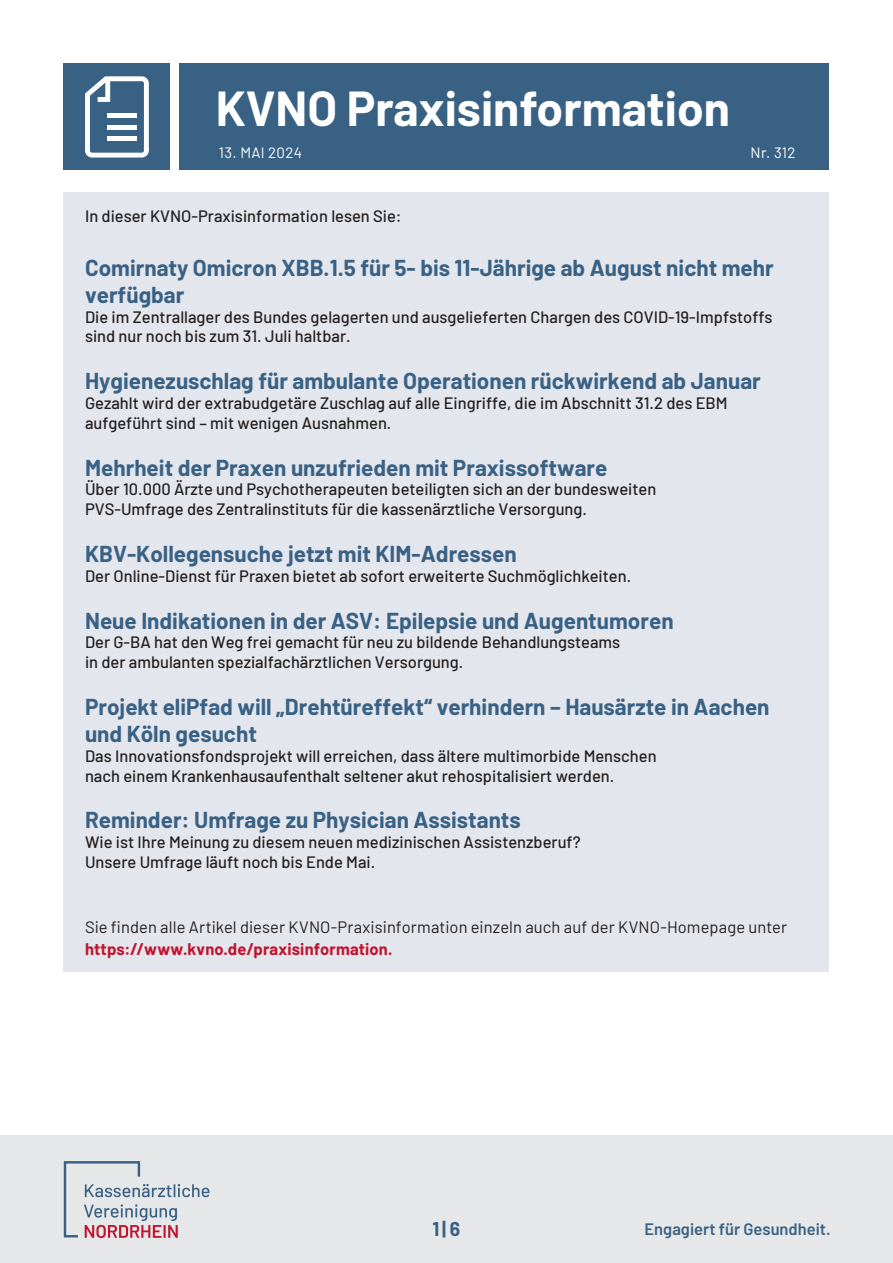
<style>
.page{position:relative;width:893px;height:1263px;background:#fff}
.page>*{position:absolute;margin:0;border:0;box-sizing:border-box;transform-origin:0 0}
.t1{font:700 48px "Barlow";color:#fff}
._1_0_-_Fließtext___11_15{font:700 22.5px/27px "Barlow";color:#396184}
.t2{font:700 19.5px "Barlow";color:#396184}
._1_0_-_Fließtext___11_15-2{font:500 16.5px "Barlow";color:#231f20}
._1_0_-_Fließtext___11_15-3{font:16.5px "Barlow";letter-spacing:.005em;color:#231f20}
._1_0_-_Fließtext___11_15-4{font:700 16.5px "Barlow";letter-spacing:.01em;color:#c0142e}
.t3{font:600 16.5px "Barlow";color:#396184}
.t4{font:15px "Barlow";letter-spacing:.02em;color:#fff}
</style>
<div class="page">
<div style="left:180px;top:64px;width:649px;height:106px;background:#396184"></div>
<div style="left:64px;top:64px;width:106px;height:106px;background:#396184"></div>
<svg style="left:85px;top:76px;width:64px;height:82px"></svg>
<div style="left:107px;top:113px;width:30px;height:5px;background:#fff"></div>
<div style="left:107px;top:125px;width:30px;height:5px;background:#fff"></div>
<div style="left:107px;top:136px;width:30px;height:5px;background:#fff"></div>
<div style="left:0;top:1135px;width:893px;height:128px;background:#e6e7e9"></div>
<svg style="left:64px;top:1161px;width:145px;height:77px"></svg>
<div style="left:64px;top:192px;width:765px;height:780px;background:#e4e6ed"></div>
<h1 class="t1" style="left:216px;top:73px;width:516px">KVNO Praxisinformation</h1>
<p class="t4" style="left:219px;top:142px;width:84px">13. MAI 2024</p>
<p class="t4" style="left:751px;top:142px;width:46px">Nr. 312</p>
<p class="_1_0_-_Fließtext___11_15-2" style="left:85px;top:204px;width:318px">In dieser KVNO-Praxisinformation lesen Sie:</p>
<p class="_1_0_-_Fließtext___11_15" style="left:85px;top:252px;width:690px">Comirnaty Omicron XBB.1.5 für 5- bis 11-Jährige ab August nicht mehr verfügbar</p>
<p class="_1_0_-_Fließtext___11_15-2" style="left:85px;top:304px;width:689px">Die im Zentrallager des Bundes gelagerten und ausgelieferten Chargen des COVID-19-Impfstoffs</p>
<p class="_1_0_-_Fließtext___11_15-2" style="left:85px;top:324px;width:267px">sind nur noch bis zum 31. Juli haltbar.</p>
<p class="_1_0_-_Fließtext___11_15" style="left:85px;top:366px;width:677px">Hygienezuschlag für ambulante Operationen rückwirkend ab Januar</p>
<p class="_1_0_-_Fließtext___11_15-2" style="left:85px;top:391px;width:644px">Gezahlt wird der extrabudgetäre Zuschlag auf alle Eingriffe, die im Abschnitt 31.2 des EBM</p>
<p class="_1_0_-_Fließtext___11_15-2" style="left:85px;top:411px;width:308px">aufgeführt sind – mit wenigen Ausnahmen.</p>
<p class="_1_0_-_Fließtext___11_15" style="left:85px;top:452px;width:524px">Mehrheit der Praxen unzufrieden mit Praxissoftware</p>
<p class="_1_0_-_Fließtext___11_15-2" style="left:85px;top:477px;width:573px">Über 10.000 Ärzte und Psychotherapeuten beteiligten sich an der bundesweiten</p>
<p class="_1_0_-_Fließtext___11_15-2" style="left:85px;top:497px;width:503px">PVS-Umfrage des Zentralinstituts für die kassenärztliche Versorgung.</p>
<p class="_1_0_-_Fließtext___11_15" style="left:85px;top:539px;width:433px">KBV-Kollegensuche jetzt mit KIM-Adressen</p>
<p class="_1_0_-_Fließtext___11_15-2" style="left:85px;top:564px;width:548px">Der Online-Dienst für Praxen bietet ab sofort erweiterte Suchmöglichkeiten.</p>
<p class="_1_0_-_Fließtext___11_15" style="left:85px;top:605px;width:590px">Neue Indikationen in der ASV: Epilepsie und Augentumoren</p>
<p class="_1_0_-_Fließtext___11_15-2" style="left:85px;top:630px;width:537px">Der G-BA hat den Weg frei gemacht für neu zu bildende Behandlungsteams</p>
<p class="_1_0_-_Fließtext___11_15-2" style="left:85px;top:650px;width:380px">in der ambulanten spezialfachärztlichen Versorgung.</p>
<p class="_1_0_-_Fließtext___11_15" style="left:85px;top:692px;width:686px">Projekt eliPfad will „Drehtüreffekt“ verhindern – Hausärzte in Aachen und Köln gesucht</p>
<p class="_1_0_-_Fließtext___11_15-2" style="left:85px;top:744px;width:573px">Das Innovationsfondsprojekt will erreichen, dass ältere multimorbide Menschen</p>
<p class="_1_0_-_Fließtext___11_15-2" style="left:85px;top:763px;width:531px">nach einem Krankenhausaufenthalt seltener akut rehospitalisiert werden.</p>
<p class="_1_0_-_Fließtext___11_15" style="left:85px;top:805px;width:437px">Reminder: Umfrage zu Physician Assistants</p>
<p class="_1_0_-_Fließtext___11_15-2" style="left:85px;top:830px;width:497px">Wie ist Ihre Meinung zu diesem neuen medizinischen Assistenzberuf?</p>
<p class="_1_0_-_Fließtext___11_15-2" style="left:85px;top:850px;width:292px">Unsere Umfrage läuft noch bis Ende Mai.</p>
<p class="_1_0_-_Fließtext___11_15-3" style="left:85px;top:915px;width:704px">Sie finden alle Artikel dieser KVNO-Praxisinformation einzeln auch auf der KVNO-Homepage unter</p>
<p class="_1_0_-_Fließtext___11_15-4" style="left:85px;top:937px;width:309px">https://www.kvno.de/praxisinformation.</p>
<p class="t2" style="left:433px;top:1214px;width:29px">1| 6</p>
<p class="t3" style="left:645px;top:1217px;width:188px">Engagiert für Gesundheit.</p>
</div>
